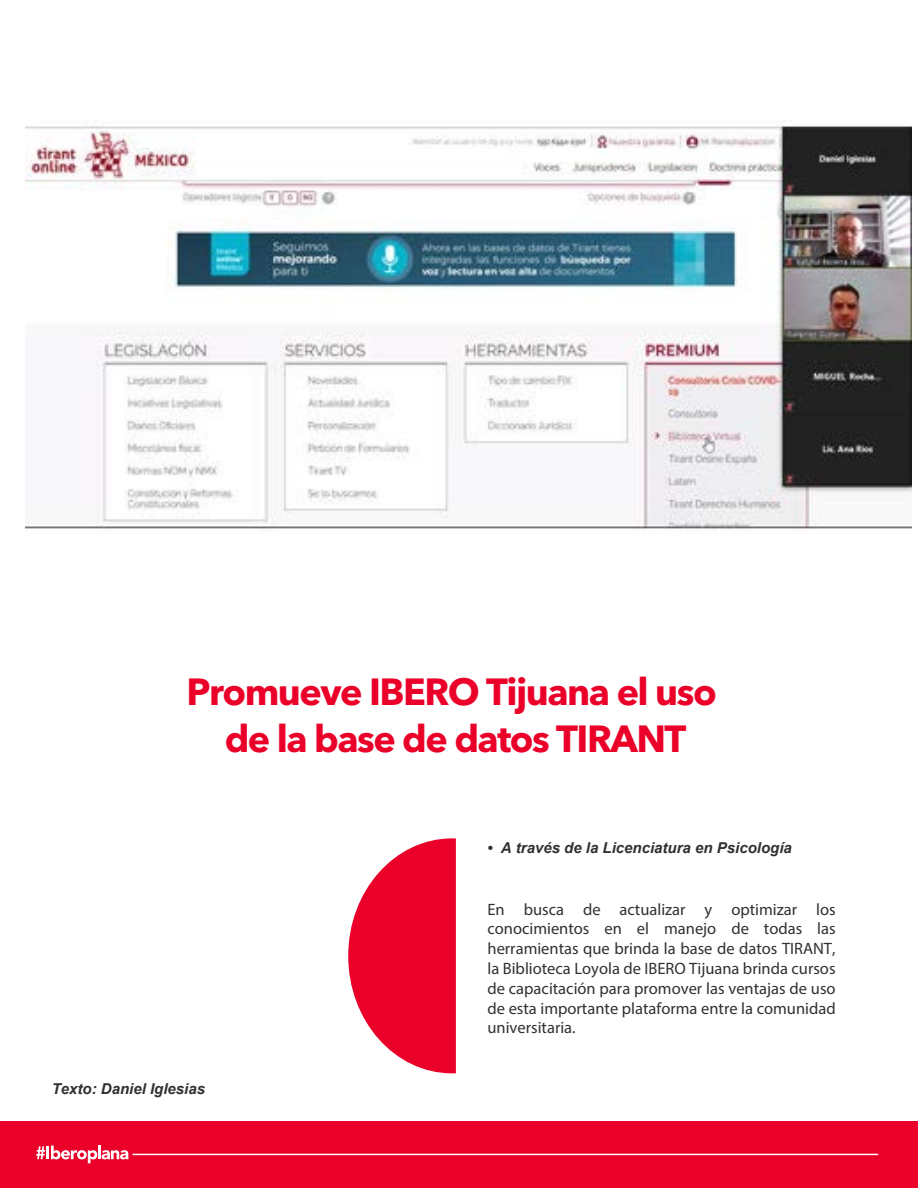
<style>
.page{position:relative;width:918px;height:1188px;background:#fff}
.page>*{position:absolute;margin:0;border:0;box-sizing:border-box;transform-origin:0 0}
.t1{font:700 37.5px/47.2px "Avenir Next LT Pro";letter-spacing:-.04em;color:#ea0029;text-align:center}
.t2{font:16.5px/19.8px "Myriad Pro";color:#303131;text-align:justify}
.t3{font:italic 700 15px "Arial";color:#303131}
</style>
<div class="page">
<div style="left:0;top:1122px;width:918px;height:66px;background:#ea0029"></div>
<hr style="left:133px;top:1154px;width:745px;height:1px;background:#fff">
<svg style="left:36px;top:1146px;width:92px;height:17px"></svg>
<svg style="left:348px;top:838px;width:108px;height:235px"></svg>
<img style="left:25px;top:120px;width:886px;height:409px">
<h1 class="t1" style="left:187px;top:667px;width:532px">Promueve IBERO Tijuana el uso de la base de datos TIRANT</h1>
<p class="t3" style="left:487px;top:838px;width:306px">• A través de la Licenciatura en Psicología</p>
<p class="t3" style="left:52px;top:1079px;width:155px">Texto: Daniel Iglesias</p>
<p class="t2" style="left:488px;top:899px;width:350px">En busca de actualizar y optimizar los conocimientos en el manejo de todas las herramientas que brinda la base de datos TIRANT, la Biblioteca Loyola de IBERO Tijuana brinda cursos de capacitación para promover las ventajas de uso de esta importante plataforma entre la comunidad universitaria.</p>
</div>
